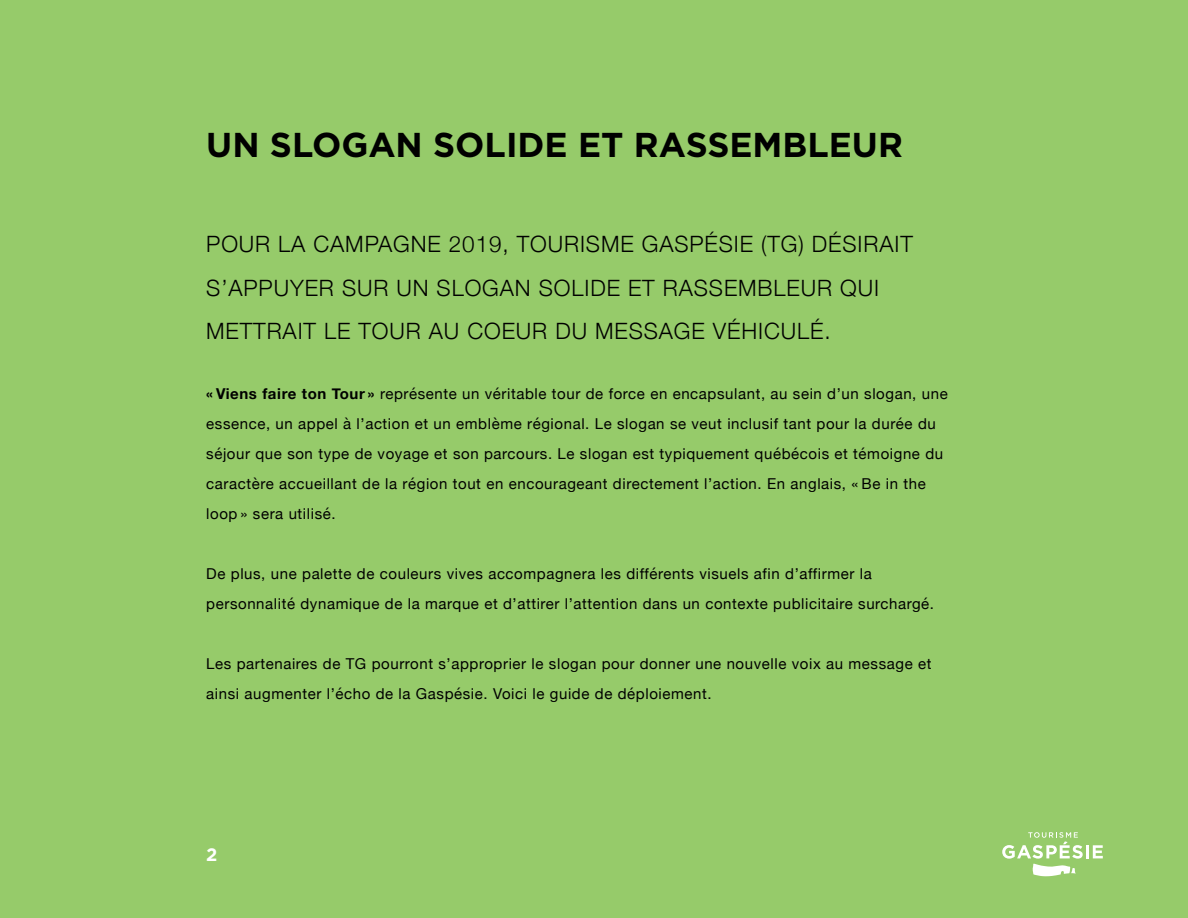
<style>
.page{position:relative;width:1188px;height:918px;background:#96cb6a}
.page>*{position:absolute;margin:0;border:0;box-sizing:border-box;transform-origin:0 0}
.t1{font:700 34.5px "Gotham";color:#000}
.t2{font:300 22.5px/43.5px "Helvetica Neue";letter-spacing:.04em;color:#000}
.t3{font:700 18px "Gotham";color:#fff}
.t4{font:15px/30px "Helvetica Neue";letter-spacing:.04em;color:#000}
.s1{font-weight:700}
</style>
<div class="page">
<svg style="left:1002px;top:832px;width:101px;height:44px"></svg>
<h1 class="t1" style="left:206px;top:124px;width:698px">UN SLOGAN SOLIDE ET RASSEMBLEUR</h1>
<h2 class="t2" style="left:206px;top:221px;width:708px">POUR LA CAMPAGNE 2019, TOURISME GASPÉSIE (TG) DÉSIRAIT<br>S’APPUYER SUR UN SLOGAN SOLIDE ET RASSEMBLEUR QUI<br>METTRAIT LE TOUR AU COEUR DU MESSAGE VÉHICULÉ.</h2>
<p class="t4" style="left:206px;top:380px;width:743px"><span class="s1">« Viens faire ton Tour »</span> représente un véritable tour de force en encapsulant, au sein d’un slogan, une essence, un appel à l’action et un emblème régional. Le slogan se veut inclusif tant pour la durée du séjour que son type de voyage et son parcours. Le slogan est typiquement québécois et témoigne du caractère accueillant de la région tout en encourageant directement l’action. En anglais, « Be in the loop » sera utilisé.</p>
<p class="t4" style="left:206px;top:560px;width:729px">De plus, une palette de couleurs vives accompagnera les différents visuels afin d’affirmer la personnalité dynamique de la marque et d’attirer l’attention dans un contexte publicitaire surchargé.</p>
<p class="t4" style="left:206px;top:650px;width:727px">Les partenaires de TG pourront s’approprier le slogan pour donner une nouvelle voix au message et ainsi augmenter l’écho de la Gaspésie. Voici le guide de déploiement.</p>
<p class="t3" style="left:206px;top:844px;width:13px">2</p>
</div>
